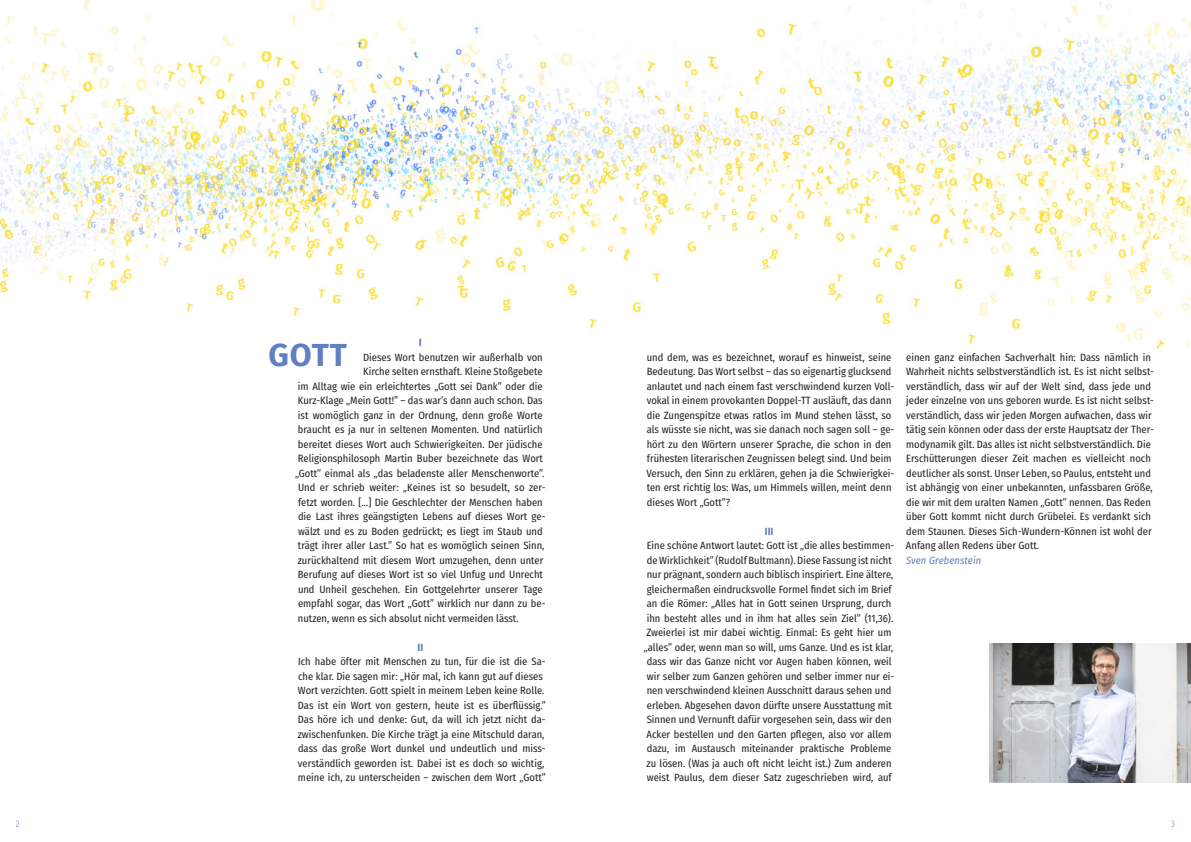
<style>
.page{position:relative;width:1191px;height:842px;background:#fff}
.page>*{position:absolute;margin:0;border:0;box-sizing:border-box;transform-origin:0 0}
.Text_Initiale{font:700 31.8px "Fira Sans";color:#6080c1}
.Text{font:10.5px/14.5px "Fira Sans Condensed";color:#231f20}
.Autor{font:italic 10.5px "Fira Sans Condensed";letter-spacing:.01em;color:#6080c1}
.Text-2{font:700 10.5px "Fira Sans Condensed";color:#6080c1}
.Text-3{font:700 10.5px "Fira Sans";color:#6080c1}
.RubrikSeiten{font:300 9.5px "Fira Sans Compressed";color:#6080c1}
</style>
<div class="page">
<img style="left:0;top:0;width:1191px;height:644px">
<div style="left:1045px;top:332px;width:58px;height:43px;background:#fff;border-radius:50%"></div>
<div style="left:646px;top:351px;width:245px;height:431px;background:#fff"></div>
<div style="left:906px;top:350px;width:245px;height:272px;background:#fff"></div>
<img style="left:989px;top:644px;width:202px;height:138px">
<p class="Text-3" style="left:419px;top:334px;width:5px">I</p>
<p class="Text" style="left:363px;top:350px;width:181px">Dieses Wort benutzen wir außerhalb von</p>
<p class="Text" style="left:363px;top:364px;width:181px">Kirche selten ernsthaft. Kleine Stoßgebete</p>
<p class="Text" style="left:298px;top:379px;width:246px">im Alltag wie ein erleichtertes „Gott sei Dank” oder die</p>
<p class="Text" style="left:298px;top:393px;width:246px">Kurz-Klage „Mein Gott!” – das war’s dann auch schon. Das</p>
<p class="Text" style="left:298px;top:408px;width:246px">ist womöglich ganz in der Ordnung, denn große Worte</p>
<p class="Text" style="left:298px;top:422px;width:246px">braucht es ja nur in seltenen Momenten. Und natürlich</p>
<p class="Text" style="left:298px;top:437px;width:246px">bereitet dieses Wort auch Schwierigkeiten. Der jüdische</p>
<p class="Text" style="left:298px;top:451px;width:247px">Religionsphilosoph Martin Buber bezeichnete das Wort</p>
<p class="Text" style="left:295px;top:466px;width:251px">„Gott” einmal als „das beladenste aller Menschenworte”.</p>
<p class="Text" style="left:298px;top:480px;width:249px">Und er schrieb weiter: „Keines ist so besudelt, so zer-</p>
<p class="Text" style="left:298px;top:495px;width:246px">fetzt worden. […] Die Geschlechter der Menschen haben</p>
<p class="Text" style="left:298px;top:509px;width:249px">die Last ihres geängstigten Lebens auf dieses Wort ge-</p>
<p class="Text" style="left:298px;top:524px;width:246px">wälzt und es zu Boden gedrückt; es liegt im Staub und</p>
<p class="Text" style="left:298px;top:538px;width:248px">trägt ihrer aller Last.” So hat es womöglich seinen Sinn,</p>
<p class="Text" style="left:298px;top:553px;width:247px">zurückhaltend mit diesem Wort umzugehen, denn unter</p>
<p class="Text" style="left:298px;top:567px;width:247px">Berufung auf dieses Wort ist so viel Unfug und Unrecht</p>
<p class="Text" style="left:298px;top:582px;width:246px">und Unheil geschehen. Ein Gottgelehrter unserer Tage</p>
<p class="Text" style="left:298px;top:596px;width:249px">empfahl sogar, das Wort „Gott” wirklich nur dann zu be-</p>
<p class="Text" style="left:298px;top:611px;width:222px">nutzen, wenn es sich absolut nicht vermeiden lässt.</p>
<p class="Text-2" style="left:417px;top:638px;width:7px">II</p>
<p class="Text" style="left:298px;top:654px;width:249px">Ich habe öfter mit Menschen zu tun, für die ist die Sa&shy;che klar. Die sagen mir: „Hör mal, ich kann gut auf dieses Wort verzichten. Gott spielt in meinem Leben keine Rolle.<br>Das ist ein Wort von gestern, heute ist es überflüssig.” Das höre ich und denke: Gut, da will ich jetzt nicht da&shy;zwischenfunken. Die Kirche trägt ja eine Mitschuld daran, dass das große Wort dunkel und undeutlich und miss&shy;verständlich geworden ist. Dabei ist es doch so wichtig, meine ich, zu unterscheiden – zwischen dem Wort „Gott”</p>
<p class="Text_Initiale" style="left:268px;top:328px;width:80px">GOTT</p>
<p class="Text" style="left:646px;top:350px;width:249px">und dem, was es bezeichnet, worauf es hinweist, seine Bedeutung. Das Wort selbst – das so eigenartig glucksend anlautet und nach einem fast verschwindend kurzen Voll&shy;vokal in einem provokanten Doppel-TT ausläuft, das dann die Zungenspitze etwas ratlos im Mund stehen lässt, so als wüsste sie nicht, was sie danach noch sagen soll – ge&shy;hört zu den Wörtern unserer Sprache, die schon in den frühesten literarischen Zeugnissen belegt sind. Und beim Versuch, den Sinn zu erklären, gehen ja die Schwierigkei&shy;ten erst richtig los: Was, um Himmels willen, meint denn dieses Wort „Gott”?</p>
<p class="Text-2" style="left:765px;top:522px;width:10px">III</p>
<p class="Text" style="left:644px;top:538px;width:252px">Eine schöne Antwort lautet: Gott ist „die alles bestimmen&shy;de Wirklichkeit” (Rudolf Bultmann). Diese Fassung ist nicht nur prägnant, sondern auch biblisch inspiriert. Eine ältere, gleichermaßen eindrucksvolle Formel findet sich im Brief an die Römer: „Alles hat in Gott seinen Ursprung, durch ihn besteht alles und in ihm hat alles sein Ziel” (11,36).<br>Zweierlei ist mir dabei wichtig. Einmal: Es geht hier um „alles” oder, wenn man so will, ums Ganze. Und es ist klar, dass wir das Ganze nicht vor Augen haben können, weil wir selber zum Ganzen gehören und selber immer nur ei&shy;nen verschwindend kleinen Ausschnitt daraus sehen und erleben. Abgesehen davon dürfte unsere Ausstattung mit Sinnen und Vernunft dafür vorgesehen sein, dass wir den Acker bestellen und den Garten pflegen, also vor allem dazu, im Austausch miteinander praktische Probleme zu lösen. (Was ja auch oft nicht leicht ist.) Zum anderen weist Paulus, dem dieser Satz zugeschrieben wird, auf</p>
<p class="Text" style="left:906px;top:350px;width:249px">einen ganz einfachen Sachverhalt hin: Dass nämlich in Wahrheit nichts selbstverständlich ist. Es ist nicht selbst&shy;verständlich, dass wir auf der Welt sind, dass jede und jeder einzelne von uns geboren wurde. Es ist nicht selbst&shy;verständlich, dass wir jeden Morgen aufwachen, dass wir tätig sein können oder dass der erste Hauptsatz der Ther&shy;modynamik gilt. Das alles ist nicht selbstverständlich. Die Erschütterungen dieser Zeit machen es vielleicht noch deutlicher als sonst. Unser Leben, so Paulus, entsteht und ist abhängig von einer unbekannten, unfassbaren Größe, die wir mit dem uralten Namen „Gott” nennen. Das Reden über Gott kommt nicht durch Grübelei. Es verdankt sich dem Staunen. Dieses Sich-Wundern-Können ist wohl der Anfang allen Redens über Gott.</p>
<p class="Autor" style="left:906px;top:552px;width:77px">Sven Grebenstein</p>
<p class="RubrikSeiten" style="left:16px;top:817px;width:5px">2</p>
<p class="RubrikSeiten" style="left:1171px;top:817px;width:5px">3</p>
</div>
